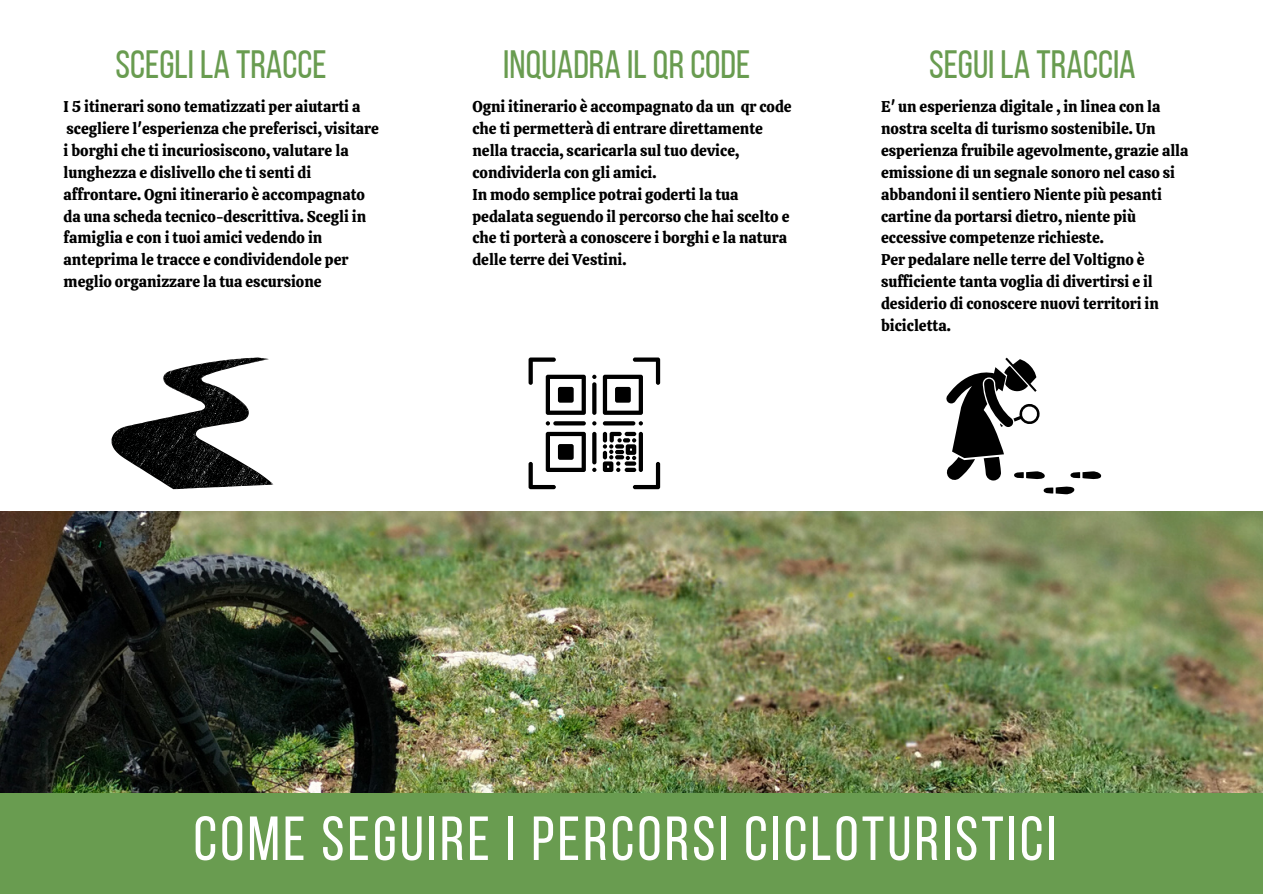
<style>
.page{position:relative;width:1263px;height:894px;background:#fff}
.page>*{position:absolute;margin:0;border:0;box-sizing:border-box;transform-origin:0 0}
.t1{font:62.1px "Bebas Neue";letter-spacing:.05em;color:#fff}
.t2{font:39.45px "Bebas Neue";color:#699c50}
.t3{font:15.6px/21.9px "Calistoga";color:#000}
</style>
<div class="page">
<div style="left:0;top:763px;width:1263px;height:130px;background:#699c50"></div>
<img style="left:0;top:511px;width:1263px;height:280px">
<svg style="left:111px;top:357px;width:162px;height:132px"></svg>
<svg style="left:529px;top:357px;width:131px;height:132px"></svg>
<svg style="left:946px;top:357px;width:156px;height:137px"></svg>
<h2 class="t2" style="left:116px;top:49px;width:213px">SCEGLI LA TRACCE</h2>
<p class="t3" style="left:64px;top:96px;width:317px">I 5 itinerari sono tematizzati per aiutarti a scegliere l'esperienza che preferisci, visitare i borghi che ti incuriosiscono, valutare la lunghezza e dislivello che ti senti di affrontare. Ogni itinerario è accompagnato da una scheda tecnico-descrittiva. Scegli in famiglia e con i tuoi amici vedendo in anteprima le tracce e condividendole per meglio organizzare la tua escursione</p>
<h2 class="t2" style="left:503px;top:49px;width:249px">INQUADRA IL QRCODE</h2>
<p class="t3" style="left:472px;top:96px;width:321px">Ogni itinerario è accompagnato da un qr code che ti permetterà di entrare direttamente nella traccia, scaricarla sul tuo device, condividerla con gli amici.<br>In modo semplice potrai goderti la tua pedalata seguendo il percorso che hai scelto e che ti porterà a conoscere i borghi e la natura delle terre dei Vestini.</p>
<h2 class="t2" style="left:929px;top:49px;width:208px">SEGUI LA TRACCIA</h2>
<p class="t3" style="left:881px;top:96px;width:309px">E' un esperienza digitale , in linea con la nostra scelta di turismo sostenibile. Un esperienza fruibile agevolmente, grazie alla emissione di un segnale sonoro nel caso si abbandoni il sentiero Niente più pesanti cartine da portarsi dietro, niente più eccessive competenze richieste.<br>Per pedalare nelle terre del Voltigno è sufficiente tanta voglia di divertirsi e il desiderio di conoscere nuovi territori in bicicletta.</p>
<h1 class="t1" style="left:194px;top:813px;width:864px">COME SEGUIRE I PERCORSI CICLOTURISTICI</h1>
</div>
